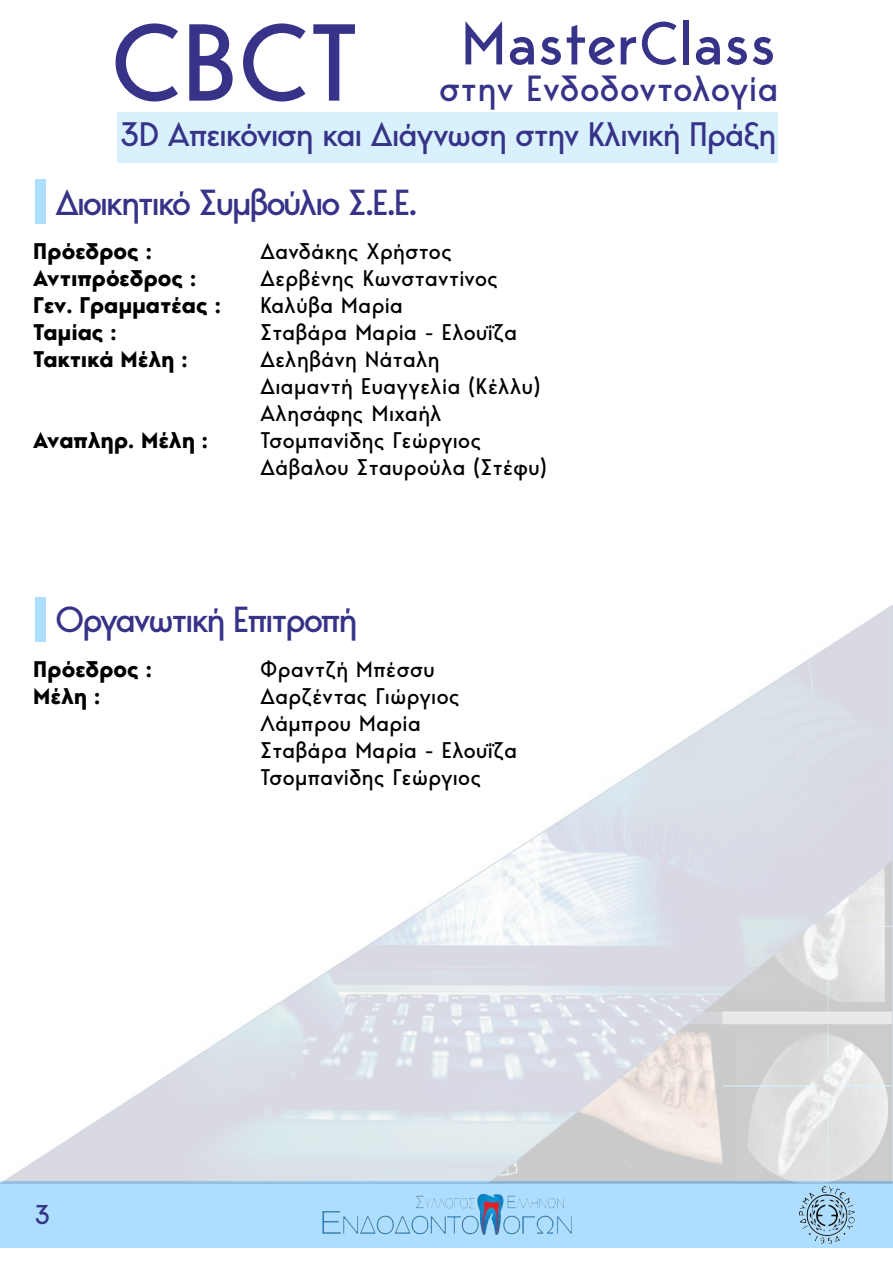
<style>
.page{position:relative;width:893px;height:1263px;background:#fff}
.page>*{position:absolute;margin:0;border:0;box-sizing:border-box;transform-origin:0 0}
.t1{font:108.45px "Bergen Sans";color:#363388}
.t2{font:60.3px "Bergen Sans";color:#363388}
.t3{font:36.15px "Bergen Sans";letter-spacing:-.01em;color:#363388}
.t4{font:36px "Bergen Sans";letter-spacing:-.075em;color:#363388}
.t5{font:33.75px "Bergen Sans";letter-spacing:-.05em;color:#363388}
.t6{font:27px "Bergen Sans";color:#363388}
.t7{font:22.5px/27px "Bergen Sans";letter-spacing:-.01em;color:#000}
.t8{font:700 22.5px/27px "Bergen Sans";letter-spacing:-.01em;color:#000}
</style>
<div class="page">
<div style="left:0;top:1182px;width:893px;height:66px;background:#addeff"></div>
<img style="left:799px;top:1187px;width:56px;height:56px">
<img style="left:322px;top:1195px;width:249px;height:39px">
<img style="left:0;top:606px;width:892px;height:577px">
<div style="left:118px;top:112px;width:660px;height:51px;background:#d9f1fd"></div>
<div style="left:35px;top:180px;width:11px;height:44px;background:#addeff"></div>
<div style="left:35px;top:597px;width:11px;height:45px;background:#addeff"></div>
<h1 class="t1" style="left:110px;top:-9px;width:251px">CBCT</h1>
<h2 class="t2" style="left:461px;top:4px;width:317px">MasterClass</h2>
<h3 class="t3" style="left:439px;top:65px;width:341px">στην Ενδοδοντολογία</h3>
<h3 class="t5" style="left:120px;top:112px;width:658px">3D Απεικόνιση και Διάγνωση στην Κλινική Πράξη</h3>
<h3 class="t4" style="left:55px;top:178px;width:364px">Διοικητικό Συμβούλιο Σ.Ε.Ε.</h3>
<p class="t8" style="left:33px;top:238px;width:189px">Πρόεδρος :<br>Αντιπρόεδρος :<br>Γεν. Γραμματέας :<br>Ταμίας :<br>Τακτικά Μέλη :</p>
<p class="t8" style="left:33px;top:427px;width:176px">Αναπληρ. Μέλη :</p>
<p class="t7" style="left:260px;top:238px;width:288px">Δανδάκης Χρήστος<br>Δερβένης Κωνσταντίνος<br>Καλύβα Μαρία<br>Σταβάρα Μαρία - Ελουΐζα<br>Δεληβάνη Νάταλη<br>Διαμαντή Ευαγγελία (Κέλλυ)<br>Αλησάφης Μιχαήλ<br>Τσομπανίδης Γεώργιος<br>Δάβαλου Σταυρούλα (Στέφυ)</p>
<h3 class="t4" style="left:55px;top:596px;width:304px">Οργανωτική Επιτροπή</h3>
<p class="t8" style="left:33px;top:655px;width:120px">Πρόεδρος :<br>Μέλη :</p>
<p class="t7" style="left:260px;top:655px;width:259px">Φραντζή Μπέσσυ<br>Δαρζέντας Γιώργιος<br>Λάμπρου Μαρία<br>Σταβάρα Μαρία - Ελουΐζα<br>Τσομπανίδης Γεώργιος</p>
<p class="t6" style="left:34px;top:1197px;width:18px">3</p>
</div>
